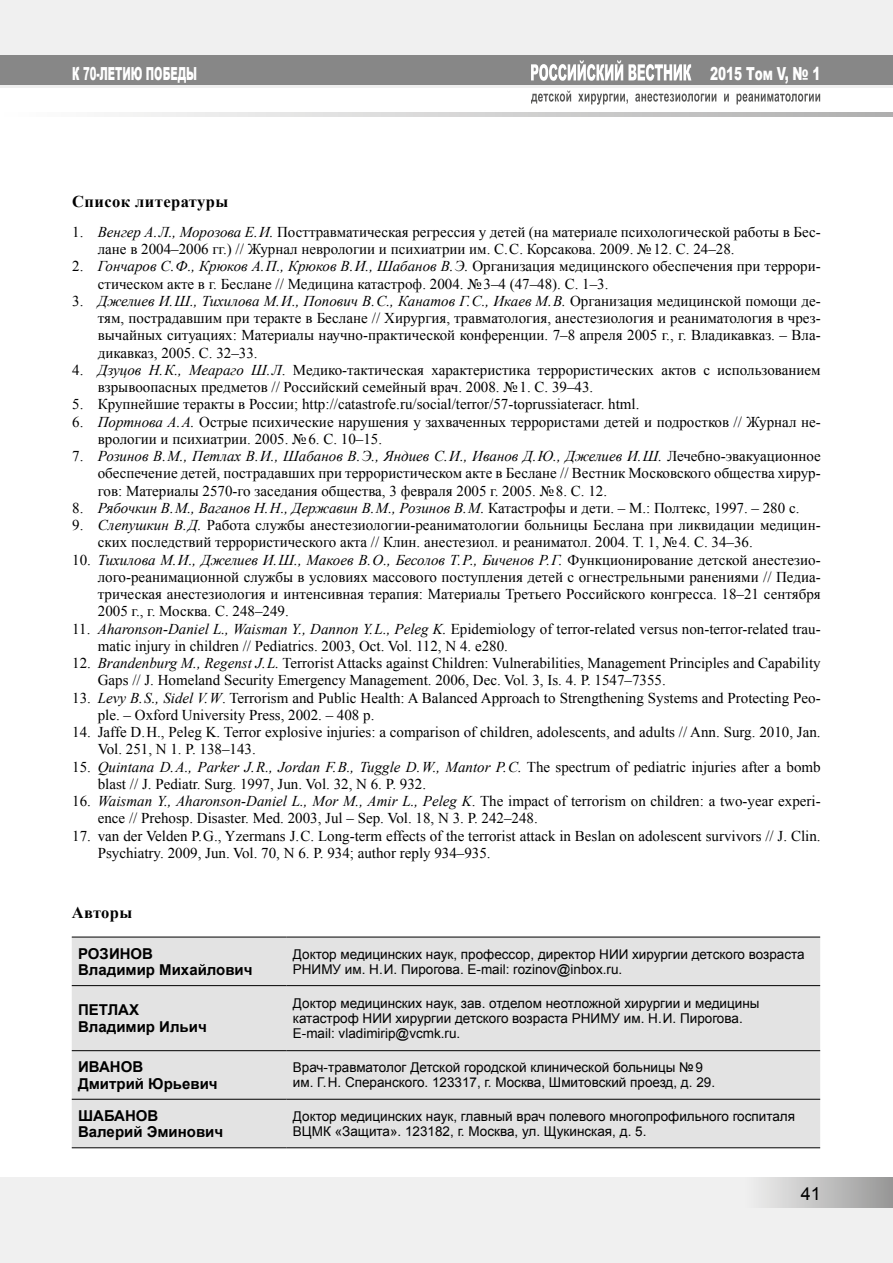
<style>
.page{position:relative;width:893px;height:1263px;background:#fff}
.page>*{position:absolute;margin:0;border:0;box-sizing:border-box;transform-origin:0 0}
.t1{font:900 18px "Arial";color:#fff;scale:.56 1}
.t2{font:900 18px "Arial";color:#fff;scale:.67 1}
.t3{font:18px "Arial";color:#000}
.t4{font:700 16.5px "Times New Roman";letter-spacing:.025em;color:#000}
.t5{font:15px/17.2px "Times New Roman";color:#000}
.t6{font:italic 15px "Times New Roman";color:#000}
.t7{font:700 15px/16.5px "Arial";color:#000}
.t8{font:13.5px/15px "Arial";color:#000}
.s1{font-style:italic}
.s2{font-style:normal}
</style>
<div class="page">
<div style="left:0;top:1178px;width:893px;height:85px;background:#f0f0f0"></div>
<div style="left:744px;top:1178px;width:149px;height:30px;background:linear-gradient(to right,#f1f1f1,#979797)"></div>
<div style="left:0;top:0;width:893px;height:87px;background:#f0f0f0"></div>
<div style="left:0;top:55px;width:893px;height:30px;background:#878787"></div>
<svg style="left:119px;top:113px;width:774px;height:4px;background:#d2d1d1"></svg>
<svg style="left:531px;top:60px;width:160px;height:21px"></svg>
<svg style="left:531px;top:91px;width:289px;height:14px"></svg>
<div style="left:72px;top:938px;width:748px;height:209px;background:#e3e3e3"></div>
<hr style="left:72px;top:985px;width:214px;height:1px;background:#000">
<hr style="left:286px;top:985px;width:534px;height:1px;background:#000">
<hr style="left:72px;top:1050px;width:214px;height:1px;background:#000">
<hr style="left:286px;top:1050px;width:534px;height:1px;background:#000">
<hr style="left:72px;top:1099px;width:214px;height:1px;background:#000">
<hr style="left:286px;top:1099px;width:534px;height:1px;background:#000">
<hr style="left:72px;top:1147px;width:214px;height:1px;background:#000">
<hr style="left:286px;top:1147px;width:534px;height:1px;background:#000">
<hr style="left:72px;top:937px;width:214px;height:1px;background:#000">
<hr style="left:286px;top:937px;width:534px;height:1px;background:#000">
<p class="t1" style="left:72px;top:61px;width:224px">К 70-ЛЕТИЮ ПОБЕДЫ</p>
<p class="t2" style="left:710px;top:61px;width:166px">2015 Том V, № 1</p>
<p class="t4" style="left:72px;top:190px;width:158px">Список литературы</p>
<p class="t5" style="left:98px;top:223px;width:724px;text-indent:-26px">1. <span class="s1">Венгер А. Л., Морозова Е. И.</span> Посттравматическая регрессия у детей (на материале психологической работы в Бес&shy;лане в 2004–2006 гг.) // Журнал неврологии и психиатрии им. С. С. Корсакова. 2009. №12. С. 24–28.</p>
<p class="t5" style="left:98px;top:257px;width:724px;text-indent:-26px">2. <span class="s1">Гончаров С. Ф., Крюков А. П., Крюков В. И., Шабанов В. Э.</span> Организация медицинского обеспечения при террори&shy;стическом акте в г. Беслане // Медицина катастроф. 2004. №3–4 (47–48). С. 1–3.</p>
<p class="t5" style="left:98px;top:292px;width:724px;text-align:justify;text-indent:-26px">3. <span class="s1">Джелиев И. Ш., Тихилова М. И., Попович В. С., Канатов Г. С., Икаев М. В.</span> Организация медицинской помощи де&shy;тям, пострадавшим при теракте в Беслане // Хирургия, травматология, анестезиология и реаниматология в чрез&shy;вычайных ситуациях: Материалы научно-практической конференции. 7–8 апреля 2005 г., г. Владикавказ. – Вла&shy;дикавказ, 2005. С. 32–33.</p>
<p class="t5" style="left:98px;top:361px;width:724px;text-indent:-26px">4. <span class="s1">Дзуцов Н. К., Меараго Ш. Л</span>. Медико-тактическая характеристика террористических актов с использованием взрывоопасных предметов // Российский семейный врач. 2008. №1. С. 39–43.</p>
<p class="t5" style="left:72px;top:395px;width:569px">5. Крупнейшие теракты в России; http://catastrofe.ru/social/terror/57‑toprussiateracr. html.</p>
<p class="t5" style="left:98px;top:413px;width:724px;text-indent:-26px">6. <span class="s1">Портнова А. А.</span> Острые психические нарушения у захваченных террористами детей и подростков // Журнал не&shy;врологии и психиатрии. 2005. №6. С. 10–15.</p>
<p class="t5" style="left:98px;top:447px;width:724px;text-align:justify;text-indent:-26px">7. <span class="s1">Розинов В. М., Петлах В. И., Шабанов В. Э., Яндиев С. И., Иванов Д. Ю., Джелиев И. Ш.</span> Лечебно-эвакуационное обеспечение детей, пострадавших при террористическом акте в Беслане // Вестник Московского общества хирур&shy;гов: Материалы 2570‑го заседания общества, 3 февраля 2005 г. 2005. №8. С. 12.</p>
<p class="t6" style="left:72px;top:497px;width:729px"><span class="s2">8.</span> Рябочкин В. М., Ваганов Н. Н., Державин В. М., Розинов В. М. <span class="s2">Катастрофы и дети. – М.: Полтекс, 1997. – 280 с.</span></p>
<p class="t5" style="left:98px;top:516px;width:724px;text-indent:-26px">9. <span class="s1">Слепушкин В. Д.</span> Работа службы анестезиологии-реаниматологии больницы Беслана при ликвидации медицин&shy;ских последствий террористического акта // Клин. анестезиол. и реаниматол. 2004. Т. 1, №4. С. 34–36.</p>
<p class="t5" style="left:98px;top:551px;width:724px;text-align:justify;text-indent:-26px">10. <span class="s1">Тихилова М. И., Джелиев И. Ш., Макоев В. О., Бесолов Т. Р., Биченов Р. Г.</span> Функционирование детской анестезио&shy;лого-реанимационной службы в условиях массового поступления детей с огнестрельными ранениями // Педиа&shy;трическая анестезиология и интенсивная терапия: Материалы Третьего Российского конгресса. 18–21 сентября 2005 г., г. Москва. С. 248–249.</p>
<p class="t5" style="left:98px;top:620px;width:724px;text-indent:-25px">11. <span class="s1">Aharonson-Daniel L., Waisman Y., Dannon Y. L., Peleg K.</span> Epidemiology of terror-related versus non-terror-related trau&shy;matic injury in children // Pediatrics. 2003, Oct. Vol. 112, N 4. e280.</p>
<p class="t5" style="left:98px;top:654px;width:724px;text-indent:-26px">12. <span class="s1">Brandenburg M., Regenst J. L.</span> Terrorist Attacks against Children: Vulnerabilities, Management Principles and Capability<br>Gaps // J. Homeland Security Emergency Management. 2006, Dec. Vol. 3, Is. 4. Р. 1547–7355.</p>
<p class="t5" style="left:98px;top:689px;width:724px;text-indent:-26px">13. <span class="s1">Levy B. S., Sidel V. W</span>. Terrorism and Public Health: A Balanced Approach to Strengthening Systems and Protecting Peo&shy;ple. – Oxford University Press, 2002. – 408 p.</p>
<p class="t5" style="left:98px;top:723px;width:724px;text-indent:-26px">14. Jaffe D. H., Peleg K. Terror explosive injuries: a comparison of children, adolescents, and adults // Ann. Surg. 2010, Jan.<br>Vol. 251, N 1. P. 138–143.</p>
<p class="t5" style="left:98px;top:758px;width:724px;text-indent:-26px">15. <span class="s1">Quintana D. A., Parker J. R., Jordan F. B., Tuggle D. W., Mantor P. C.</span> The spectrum of pediatric injuries after a bomb blast // J. Pediatr. Surg. 1997, Jun. Vol. 32, N 6. P. 932.</p>
<p class="t5" style="left:98px;top:792px;width:724px;text-indent:-26px">16. <span class="s1">Waisman Y., Aharonson-Daniel L., Mor M., Amir L., Peleg K</span>. The impact of terrorism on children: a two-year experi&shy;ence // Prehosp. Disaster. Med. 2003, Jul – Sep. Vol. 18, N 3. Р. 242–248.</p>
<p class="t5" style="left:98px;top:827px;width:724px;text-indent:-26px">17. van der Velden P. G., Yzermans J. C. Long-term effects of the terrorist attack in Beslan on adolescent survivors // J. Clin.<br>Psychiatry. 2009, Jun. Vol. 70, N 6. Р. 934; author reply 934–935.</p>
<p class="t4" style="left:72px;top:901px;width:62px">Авторы</p>
<p class="t7" style="left:78px;top:945px;width:176px">РОЗИНОВ<br>Владимир Михайлович</p>
<p class="t8" style="left:293px;top:947px;width:317px">Доктор медицинских наук, профессор, директор НИИ</p>
<p class="t8" style="left:632px;top:947px;width:174px">хирургии детского возраста</p>
<p class="t8" style="left:293px;top:962px;width:331px">РНИ МУ им. Н . И . Пирогова. E-mail: rozinov@inbox.ru.</p>
<p class="t7" style="left:78px;top:1002px;width:130px">ПЕТЛАХ<br>Владимир Ильич</p>
<p class="t8" style="left:293px;top:996px;width:468px">Доктор медицинских наук, зав. отделом неотложной хирургии и медицины катастроф НИИ</p>
<p class="t8" style="left:293px;top:1011px;width:451px;text-indent:103px">хирургии детского возраста РНИ МУ им. Н . И . Пирогова.<br>E-mail: vladimirip@vcmk.ru.</p>
<p class="t7" style="left:78px;top:1059px;width:141px">ИВАНОВ<br>Дмитрий Юрьевич</p>
<p class="t8" style="left:293px;top:1060px;width:424px">Врач-травматолог Детской городской клинической больницы №9 им. Г. Н . Сперанского. 123317, г. Москва, Шмитовский проезд, д. 29.</p>
<p class="t7" style="left:78px;top:1108px;width:147px">ШАБАНОВ<br>Валерий Эминович</p>
<p class="t8" style="left:293px;top:1109px;width:504px">Доктор медицинских наук, главный врач полевого многопрофильного госпиталя<br>ВЦМК «Защита». 123182, г. Москва, ул. Щукинская, д. 5.</p>
<p class="t3" style="left:801px;top:1181px;width:22px">41</p>
</div>
